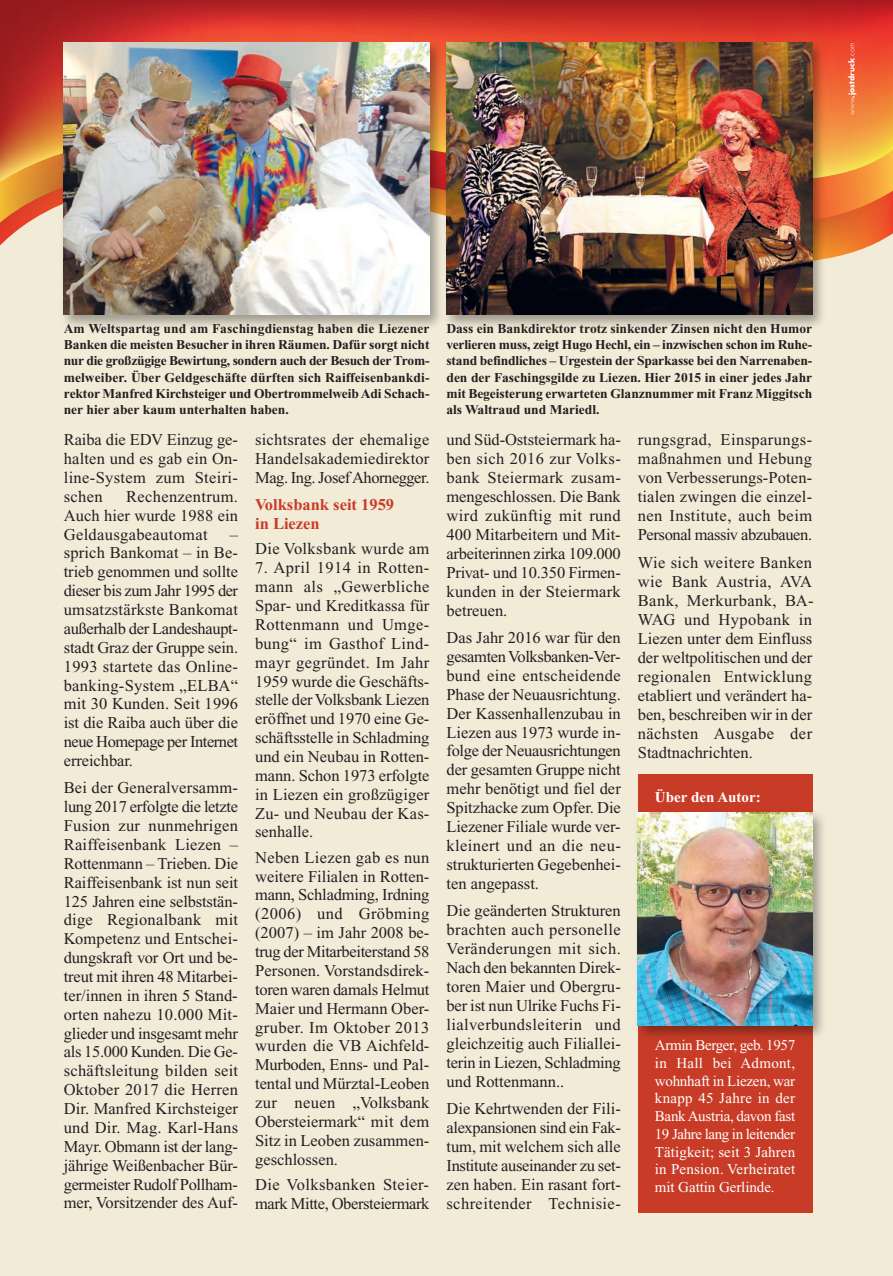
<style>
.page{position:relative;width:893px;height:1276px;background:#f1ebd8}
.page>*{position:absolute;margin:0;border:0;box-sizing:border-box;transform-origin:0 0}
.t1{font:16.5px/18.9px "Times New Roman";color:#231f20;text-align:justify}
.t2{font:16.5px/18.9px "Times New Roman";letter-spacing:-.025em;color:#231f20}
.t3{font:700 16.5px/18.9px "Times New Roman";color:#c83c27}
.t4{font:16.5px "Times New Roman";letter-spacing:.025em;color:#231f20}
.t5{font:15px/17.7px "Times New Roman";letter-spacing:.01em;color:#fff;text-align:justify}
.t6{font:700 15px "Times New Roman";color:#fff}
.t7{font:700 13.5px/16.2px "Times New Roman";color:#231f20;text-align:justify}
.t8{font:700 7.5px "Futura";color:#fff}
.s1{font-weight:300}
</style>
<div class="page">
<svg style="left:0;top:188px;width:893px;height:42px;background:#e97b3e"></svg>
<svg style="left:0;top:0;width:893px;height:188px;background:#cb412b"></svg>
<div style="left:638px;top:774px;width:174px;height:438px;background:#c83c27"></div>
<img style="left:637px;top:806px;width:186px;height:238px">
<img style="left:638px;top:812px;width:174px;height:213px">
<img style="left:57px;top:36px;width:383px;height:291px">
<img style="left:64px;top:43px;width:365px;height:272px">
<img style="left:440px;top:36px;width:390px;height:291px">
<img style="left:446px;top:43px;width:366px;height:272px">
<p class="t8" style="left:848px;top:115px;width:74px;rotate:-90deg"><span class="s1">www</span>.jostdruck<span class="s1">.com</span></p>
<p class="t7" style="left:64px;top:322px;width:367px">Am Weltspartag und am Faschingdienstag haben die Liezener Banken die meisten Besucher in ihren Räumen. Dafür sorgt nicht nur die großzügige Bewirtung, sondern auch der Besuch der Trom&shy;melweiber. Über Geldgeschäfte dürften sich Raiffeisenbankdi&shy;rektor Manfred Kirchsteiger und Obertrommelweib Adi Schach&shy;ner hier aber kaum unterhalten haben.</p>
<p class="t1" style="left:64px;top:432px;width:176px">Raiba die EDV Einzug ge&shy;halten und es gab ein On&shy;line-System zum Steiri&shy;schen</p>
<p class="t1" style="left:64px;top:488px;width:176px;text-indent:62px">Rechenzentrum.<br>Auch hier wurde 1988 ein Geldausgabeautomat</p>
<p class="t1" style="left:64px;top:526px;width:176px;text-indent:166px">– sprich Bankomat – in Be&shy;trieb genommen und sollte dieser bis zum Jahr 1995 der umsatzstärkste Bankomat außerhalb der Landeshaupt&shy;stadt Graz der Gruppe sein.<br>1993 startete das Online&shy;banking-System „ELBA“ mit 30 Kunden. Seit 1996 ist die Raiba auch über die neue Homepage per Internet erreichbar.</p>
<p class="t1" style="left:64px;top:780px;width:176px">Bei der Generalversamm&shy;lung 2017 erfolgte die letzte Fusion zur nunmehrigen Raiffeisenbank Liezen – Rottenmann – Trieben. Die Raiffeisenbank ist nun seit 125 Jahren eine selbststän&shy;dige Regionalbank mit Kompetenz und Entschei&shy;dungskraft vor Ort und be&shy;treut mit ihren 48 Mitarbei&shy;ter/innen in ihren 5 Stand&shy;orten nahezu 10.000 Mit&shy;glieder und insgesamt mehr als 15.000 Kunden. Die Ge&shy;schäftsleitung bilden seit Oktober 2017 die Herren Dir. Manfred Kirchsteiger und Dir. Mag. Karl-Hans Mayr. Obmann ist der lang&shy;jährige Weißenbacher Bür&shy;germeister Rudolf Pollham&shy;mer, Vorsitzender des Auf-</p>
<p class="t1" style="left:255px;top:431px;width:176px">sichtsrates der ehemalige Handelsakademiedirektor Mag. Ing. Josef Ahornegger.</p>
<p class="t3" style="left:255px;top:497px;width:141px">Volksbank seit 1959 in Liezen</p>
<p class="t4" style="left:255px;top:543px;width:176px">Die Volksbank wurde am</p>
<p class="t1" style="left:255px;top:560px;width:176px">7. April 1914 in Rotten&shy;mann als „Gewerbliche Spar- und Kreditkassa für Rottenmann und Umge&shy;bung“ im Gasthof Lind&shy;mayr gegründet. Im Jahr 1959 wurde die Geschäfts&shy;stelle der Volksbank Liezen eröffnet und 1970 eine Ge&shy;schäftsstelle in Schladming und ein Neubau in Rotten&shy;mann. Schon 1973 erfolgte in Liezen ein großzügiger Zu- und Neubau der Kas&shy;senhalle.</p>
<p class="t1" style="left:255px;top:849px;width:176px">Neben Liezen gab es nun weitere Filialen in Rotten&shy;mann, Schladming, Irdning (2006) und Gröbming (2007) – im Jahr 2008 be&shy;trug der Mitarbeiterstand 58<br>Personen. Vorstandsdirek&shy;toren waren damals Helmut Maier und Hermann Ober&shy;gruber. Im Oktober 2013 wurden die VB Aichfeld-Murboden, Enns- und Pal&shy;tental und Mürztal-Leoben zur neuen „Volksbank Obersteiermark“ mit dem Sitz in Leoben zusammen&shy;geschlossen.</p>
<p class="t2" style="left:255px;top:1176px;width:176px">Die Volksbanken Steier&shy;mark Mitte, Obersteiermark</p>
<p class="t7" style="left:446px;top:322px;width:367px">Dass ein Bankdirektor trotz sinkender Zinsen nicht den Humor verlieren muss, zeigt Hugo Hechl, ein – inzwischen schon im Ruhe - stand befindliches – Urgestein der Sparkasse bei den Narrenaben&shy;den der Faschingsgilde zu Liezen. Hier 2015 in einer jedes Jahr mit Begeisterung erwarteten Glanznummer mit Franz Miggitsch als Waltraud und Mariedl.</p>
<p class="t1" style="left:446px;top:432px;width:176px">und Süd-Oststeiermark ha&shy;ben sich 2016 zur Volks&shy;bank Steiermark zusam&shy;mengeschlossen. Die Bank wird zukünftig mit rund 400 Mitarbeitern und Mit&shy;arbeiterinnen zirka 109.000<br>Privat- und 10.350 Firmen&shy;kunden in der Steiermark betreuen.</p>
<p class="t1" style="left:446px;top:629px;width:176px">Das Jahr 2016 war für den gesamten Volksbanken-Ver&shy;bund eine entscheidende Phase der Neuausrichtung.<br>Der Kassenhallenzubau in Liezen aus 1973 wurde in&shy;folge der Neuausrichtungen der gesamten Gruppe nicht mehr benötigt und fiel der Spitzhacke zum Opfer. Die Liezener Filiale wurde ver&shy;kleinert und an die neu&shy;strukturierten Gegebenhei&shy;ten angepasst.</p>
<p class="t1" style="left:446px;top:903px;width:176px">Die geänderten Strukturen brachten auch personelle Veränderungen mit sich.<br>Nach den bekannten Direk&shy;toren Maier und Obergru&shy;ber ist nun Ulrike Fuchs Fi&shy;lialverbundsleiterin und gleichzeitig auch Filiallei&shy;terin in Liezen, Schladming und Rottenmann..</p>
<p class="t1" style="left:446px;top:1100px;width:176px">Die Kehrtwenden der Fili&shy;alexpansionen sind ein Fak&shy;tum, mit welchem sich alle Institute auseinander zu set&shy;zen haben. Ein rasant fort&shy;schreitender Technisie-</p>
<p class="t1" style="left:638px;top:432px;width:176px">rungsgrad, Einsparungs&shy;maßnahmen und Hebung von Verbesserungs-Poten&shy;tialen zwingen die einzel&shy;nen Institute, auch beim Personal massiv abzubauen.</p>
<p class="t1" style="left:638px;top:554px;width:177px">Wie sich weitere Banken wie Bank Austria, AVA Bank, Merkurbank, BA-WAG und Hypobank in Liezen unter dem Einfluss der weltpolitischen und der regionalen Entwicklung etabliert und verändert ha&shy;ben, beschreiben wir in der nächsten Ausgabe der Stadtnachrichten.</p>
<p class="t6" style="left:655px;top:791px;width:107px">Über den Autor:</p>
<p class="t5" style="left:655px;top:1037px;width:142px">Armin Berger, geb. 1957 in Hall bei Admont, wohnhaft in Liezen, war knapp 45 Jahre in der Bank Austria, davon fast 19 Jahre lang in leitender Tätigkeit; seit 3 Jahren in Pension. Verheiratet mit Gattin Gerlinde.</p>
</div>
